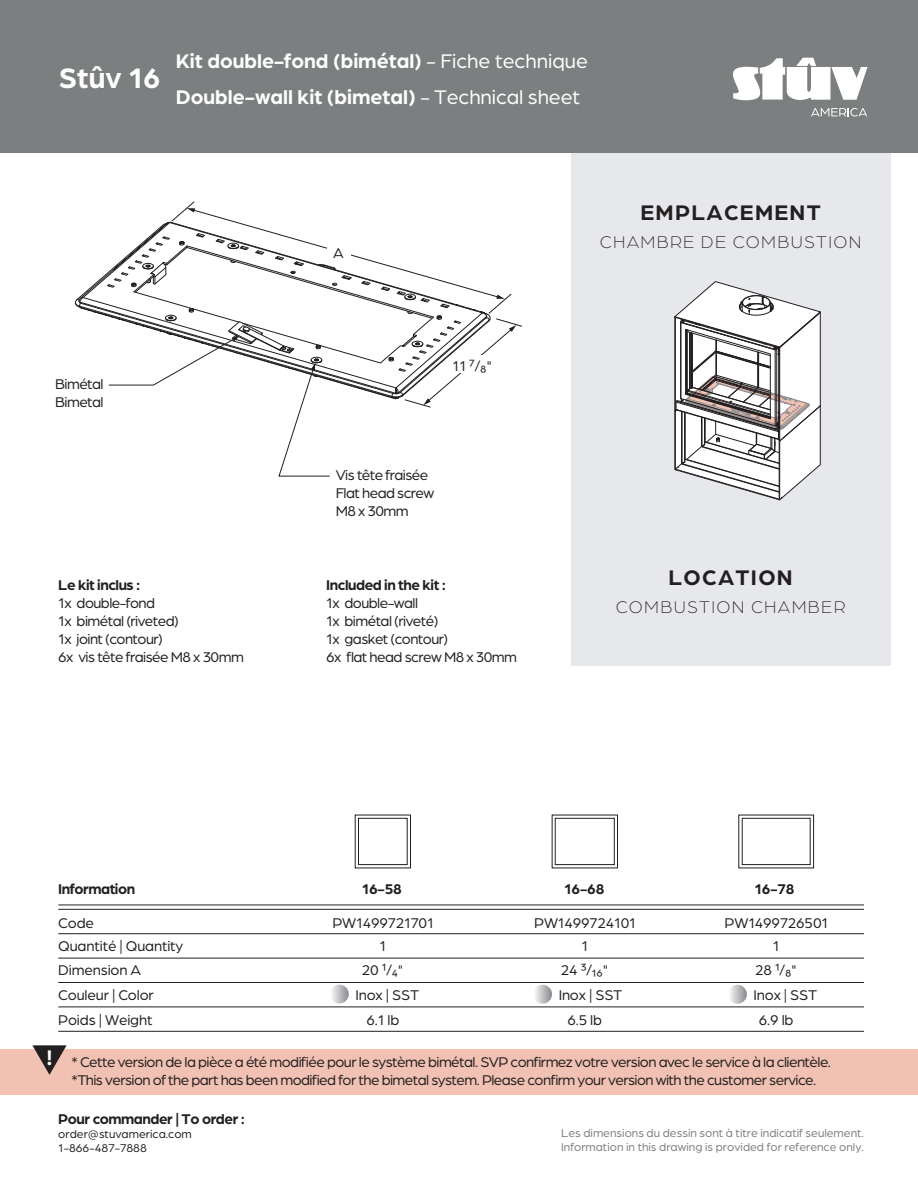
<style>
.page{position:relative;width:918px;height:1188px;background:#fff}
.page>*{position:absolute;margin:0;border:0;box-sizing:border-box;transform-origin:0 0}
.t1{font:700 30px "Arboria";color:#fff}
.t2{font:700 22.5px "Arboria";letter-spacing:.06em;color:#231f20}
.t3{font:700 22.5px "Arboria";color:#fff}
.t4{font:700 21px/36px "Arboria";color:#fff}
.t5{font:300 18px "Arboria";letter-spacing:.075em;color:#231f20}
.t6{font:15px/18px "Arboria";letter-spacing:-.035em;color:#231f20}
.t7{font:15px/23.5px "Arboria";letter-spacing:-.01em;color:#231f20}
.t8{font:700 15px "Arboria";letter-spacing:-.03em;color:#231f20}
.t9{font:12px/14.4px "Arboria";color:#7c7f80}
.t10{font:12px/14.4px "Arboria";color:#231f20}
.s1{font-weight:400}
</style>
<div class="page">
<div style="left:572px;top:152px;width:319px;height:514px;background:#e7e8ec"></div>
<div style="left:0;top:0;width:918px;height:152px;background:#7c7f80"></div>
<svg style="left:733px;top:58px;width:135px;height:42px"></svg>
<svg style="left:811px;top:108px;width:56px;height:9px"></svg>
<svg style="left:330px;top:985px;width:19px;height:19px"></svg>
<svg style="left:533px;top:985px;width:19px;height:19px"></svg>
<svg style="left:728px;top:985px;width:19px;height:19px"></svg>
<div style="left:358px;top:818px;width:49px;height:47px;border:1px solid #231f20"></div>
<div style="left:555px;top:818px;width:59px;height:47px;border:1px solid #231f20"></div>
<div style="left:742px;top:818px;width:68px;height:47px;border:1px solid #231f20"></div>
<hr style="left:58px;top:933px;width:806px;height:1px;background:#231f20">
<hr style="left:58px;top:958px;width:806px;height:1px;background:#231f20">
<hr style="left:58px;top:982px;width:806px;height:1px;background:#231f20">
<hr style="left:58px;top:1007px;width:806px;height:1px;background:#231f20">
<hr style="left:58px;top:1031px;width:806px;height:1px;background:#231f20">
<hr style="left:58px;top:905px;width:806px;height:1px;background:#231f20">
<hr style="left:58px;top:909px;width:806px;height:1px;background:#231f20">
<svg style="left:674px;top:281px;width:147px;height:220px"></svg>
<svg style="left:75px;top:201px;width:447px;height:276px"></svg>
<div style="left:0;top:1049px;width:918px;height:46px;background:#f1c1b3"></div>
<svg style="left:32px;top:1045px;width:35px;height:30px"></svg>
<h1 class="t1" style="left:59px;top:58px;width:103px">Stûv 16</h1>
<h3 class="t4" style="left:176px;top:42px;width:414px">Kit double-fond (bimétal) <span class="s1">- Fiche technique<br></span>Double-wall kit (bimetal) <span class="s1">- Technical sheet</span></h3>
<p class="t6" style="left:333px;top:243px;width:12px">A</p>
<h2 class="t2" style="left:641px;top:197px;width:182px">EMPLACEMENT</h2>
<p class="t5" style="left:600px;top:231px;width:263px">CHAMBRE DE COMBUSTION</p>
<p class="t6" style="left:55px;top:375px;width:50px">Bimétal<br>Bimetal</p>
<p class="t8" style="left:58px;top:575px;width:84px">Le kit inclus :</p>
<p class="t6" style="left:58px;top:593px;width:187px">1x double-fond<br>1x bimétal (riveted)<br>1x joint (contour)<br>6x vis tête fraisée M8 x 30mm</p>
<p class="t6" style="left:453px;top:356px;width:41px">11 7/8"</p>
<p class="t6" style="left:336px;top:466px;width:100px">Vis tête fraisée<br>Flat head screw<br>M8 x 30mm</p>
<p class="t8" style="left:326px;top:575px;width:121px">Included in the kit :</p>
<p class="t6" style="left:326px;top:593px;width:192px">1x double-wall<br>1x bimétal (riveté)<br>1x gasket (contour)<br>6x flat head screw M8 x 30mm</p>
<h2 class="t2" style="left:669px;top:562px;width:126px">LOCATION</h2>
<p class="t5" style="left:616px;top:596px;width:231px">COMBUSTION CHAMBER</p>
<p class="t8" style="left:58px;top:879px;width:78px">Information</p>
<p class="t8" style="left:362px;top:879px;width:42px">16-58</p>
<p class="t8" style="left:564px;top:879px;width:42px">16-68</p>
<p class="t8" style="left:755px;top:879px;width:41px">16-78</p>
<p class="t7" style="left:333px;top:910px;width:103px">PW1499721701</p>
<p class="t7" style="left:534px;top:910px;width:103px">PW1499724101</p>
<p class="t7" style="left:725px;top:910px;width:105px">PW1499726501</p>
<p class="t7" style="left:58px;top:910px;width:127px">Code<br>Quantité | Quantity<br>Dimension A</p>
<p class="t7" style="left:58px;top:1008px;width:96px">Poids | Weight</p>
<p class="t6" style="left:380px;top:937px;width:8px">1</p>
<p class="t6" style="left:581px;top:937px;width:8px">1</p>
<p class="t6" style="left:773px;top:937px;width:8px">1</p>
<p class="t6" style="left:362px;top:960px;width:44px">20 1/4"</p>
<p class="t6" style="left:561px;top:960px;width:50px">24 3/16"</p>
<p class="t6" style="left:755px;top:960px;width:44px">28 1/8"</p>
<p class="t6" style="left:366px;top:1010px;width:34px">6.1 lb</p>
<p class="t6" style="left:567px;top:1010px;width:36px">6.5 lb</p>
<p class="t6" style="left:759px;top:1010px;width:36px">6.9 lb</p>
<p class="t7" style="left:58px;top:982px;width:97px">Couleur | Color</p>
<p class="t6" style="left:355px;top:985px;width:65px">Inox | SST</p>
<p class="t6" style="left:559px;top:985px;width:65px">Inox | SST</p>
<p class="t6" style="left:754px;top:985px;width:65px">Inox | SST</p>
<h2 class="t3" style="left:46px;top:1042px;width:8px">!</h2>
<p class="t6" style="left:72px;top:1053px;width:761px">* Cette version de la pièce a été modifiée pour le système bimétal. SVP confirmez votre version avec le service à la clientèle. *This version of the part has been modified for the bimetal system. Please confirm your version with the customer service.</p>
<p class="t8" style="left:58px;top:1108px;width:188px">Pour commander | To order :</p>
<p class="t10" style="left:58px;top:1126px;width:135px">order@stuvamerica.com<br>1-866-487-7888</p>
<p class="t9" style="left:561px;top:1125px;width:304px">Les dimensions du dessin sont à titre indicatif seulement.<br>Information in this drawing is provided for reference only.</p>
</div>
